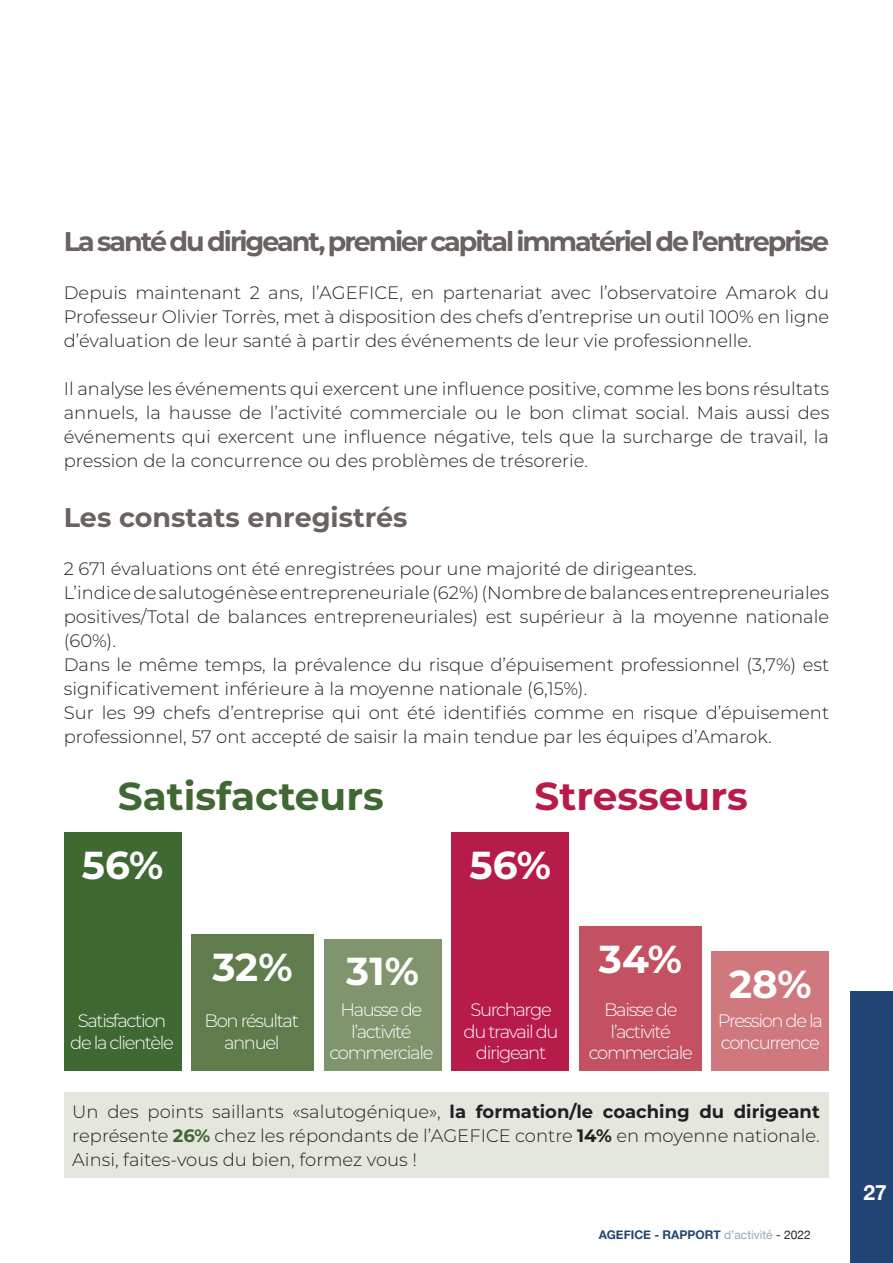
<style>
.page{position:relative;width:893px;height:1263px;background:#fff}
.page>*{position:absolute;margin:0;border:0;box-sizing:border-box;transform-origin:0 0}
.t1{font:700 39px "Montserrat";color:#fff}
.t2{font:700 39px "Montserrat";color:#406833}
.t3{font:700 39px "Montserrat";color:#b71b49}
.t4{font:700 27px "Montserrat";letter-spacing:-.075em;color:#696261}
.t5{font:700 27px "Montserrat";color:#696261}
.t6{font:700 21px "Helvetica Neue";color:#fff}
.t7{font:300 18px/24px "Montserrat";color:#231f20;text-align:justify}
.t8{font:300 18px/21.6px "Montserrat";letter-spacing:-.075em;color:#fff;text-align:center}
.t9{font:700 12px "Helvetica Neue";color:#214675}
.s1{font-weight:700}
.s2{font-weight:700;color:#406833}
.s3{font-weight:400;color:#94aab6}
.s4{font-weight:400;color:#212527}
</style>
<div class="page">
<div style="left:64px;top:1092px;width:764px;height:85px;background:#e3e7dd"></div>
<div style="left:64px;top:833px;width:117px;height:238px;background:#406833"></div>
<div style="left:192px;top:935px;width:122px;height:136px;background:#607c4d"></div>
<div style="left:324px;top:939px;width:117px;height:132px;background:#80946e"></div>
<div style="left:452px;top:833px;width:117px;height:238px;background:#b71b49"></div>
<div style="left:579px;top:926px;width:122px;height:145px;background:#c35162"></div>
<div style="left:712px;top:952px;width:117px;height:119px;background:#cf797f"></div>
<div style="left:850px;top:991px;width:43px;height:272px;background:#234575"></div>
<p class="t4" style="left:64px;top:222px;width:767px">La santé du dirigeant, premier capital immatériel de l’entreprise</p>
<p class="t7" style="left:64px;top:280px;width:767px">Depuis maintenant 2 ans, l’AGEFICE, en partenariat avec l’observatoire Amarok du Professeur Olivier Torrès, met à disposition des chefs d’entreprise un outil 100% en ligne d’évaluation de leur santé à partir des événements de leur vie professionnelle.</p>
<p class="t7" style="left:64px;top:376px;width:767px">Il analyse les événements qui exercent une influence positive, comme les bons résultats annuels, la hausse de l’activité commerciale ou le bon climat social. Mais aussi des événements qui exercent une influence négative, tels que la surcharge de travail, la pression de la concurrence ou des problèmes de trésorerie.</p>
<p class="t5" style="left:64px;top:498px;width:345px">Les constats enregistrés</p>
<p class="t7" style="left:64px;top:556px;width:634px">2 671 évaluations ont été enregistrées pour une majorité de dirigeantes.</p>
<p class="t7" style="left:64px;top:580px;width:767px">L’indice de salutogénèse entrepreneuriale (62%) (Nombre de balances entrepreneuriales positives/Total de balances entrepreneuriales) est supérieur à la moyenne nationale (60%).</p>
<p class="t7" style="left:64px;top:652px;width:767px">Dans le même temps, la prévalence du risque d’épuisement professionnel (3,7%) est significativement inférieure à la moyenne nationale (6,15%).</p>
<p class="t7" style="left:64px;top:700px;width:767px">Sur les 99 chefs d’entreprise qui ont été identifiés comme en risque d’épuisement professionnel, 57 ont accepté de saisir la main tendue par les équipes d’Amarok.</p>
<p class="t2" style="left:118px;top:768px;width:267px">Satisfacteurs</p>
<p class="t3" style="left:535px;top:768px;width:215px">Stresseurs</p>
<p class="t1" style="left:82px;top:837px;width:83px">56%</p>
<p class="t1" style="left:212px;top:939px;width:82px">32%</p>
<p class="t1" style="left:346px;top:943px;width:74px">31%</p>
<p class="t1" style="left:470px;top:837px;width:83px">56%</p>
<p class="t1" style="left:599px;top:931px;width:84px">34%</p>
<p class="t1" style="left:729px;top:956px;width:84px">28%</p>
<p class="t8" style="left:70px;top:1009px;width:105px">Satisfaction de la clientèle</p>
<p class="t8" style="left:205px;top:1009px;width:96px">Bon résultat annuel</p>
<p class="t8" style="left:329px;top:998px;width:106px">Hausse de l’activité commerciale</p>
<p class="t8" style="left:464px;top:998px;width:96px">Surcharge du travail du dirigeant</p>
<p class="t8" style="left:589px;top:998px;width:106px">Baisse de l’activité commerciale</p>
<p class="t8" style="left:718px;top:1009px;width:106px;text-align:left">Pression de la concurrence</p>
<p class="t7" style="left:72px;top:1099px;width:749px">Un des points saillants «salutogénique», <span class="s1">la formation/le coaching du dirigeant </span>représente <span class="s2">26%</span> chez les répondants de l’AGEFICE contre <span class="s1">14%</span> en moyenne nationale.</p>
<p class="t7" style="left:72px;top:1147px;width:346px">Ainsi, faites-vous du bien, formez vous !</p>
<p class="t9" style="left:599px;top:1225px;width:214px">AGEFICE - RAPPORT <span class="s3">d’activité</span> <span class="s4">- 2022</span></p>
<p class="t6" style="left:863px;top:1176px;width:25px">27</p>
</div>
